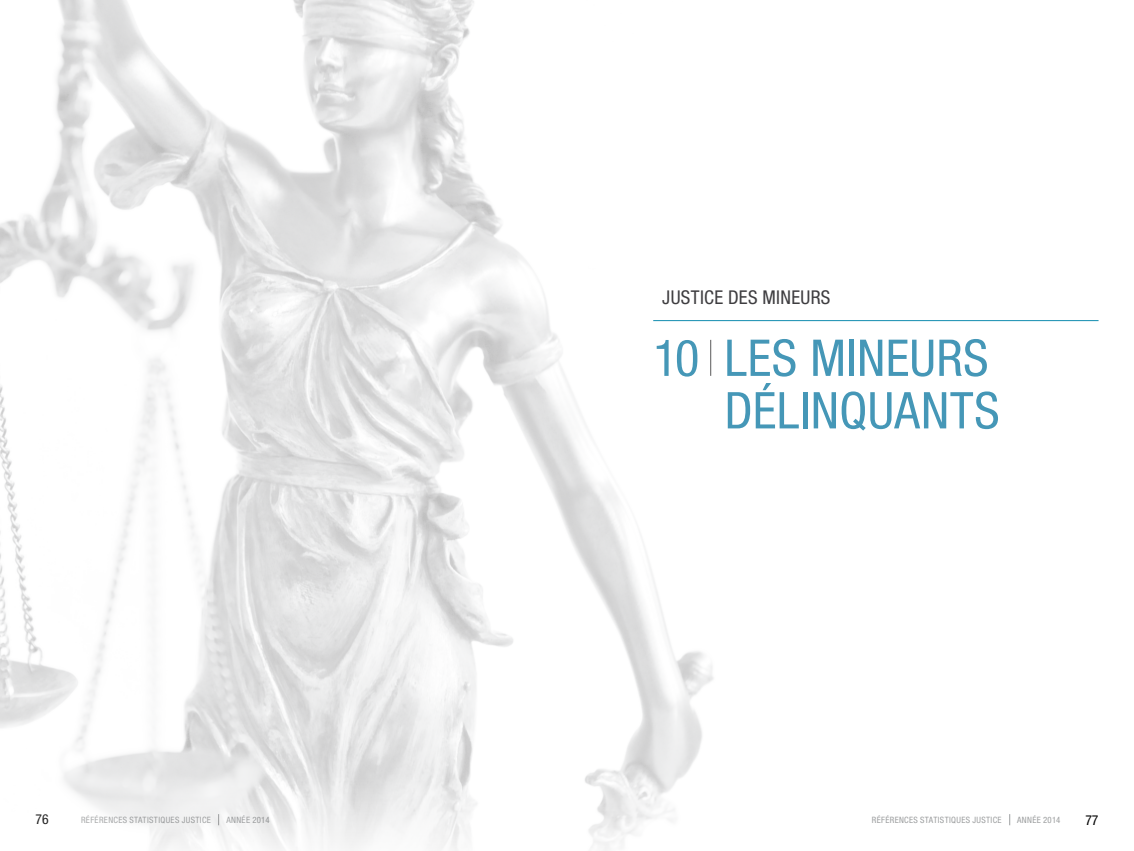
<style>
.page{position:relative;width:1134px;height:851px;background:#fff}
.page>*{position:absolute;margin:0;border:0;box-sizing:border-box;transform-origin:0 0}
.t1{font:condensed 50.75px "Helvetica Neue";letter-spacing:.005em;color:#4597b7}
.t2{font:condensed 19px "Helvetica Neue";letter-spacing:.015em;color:#3e3d40}
.t3{font:condensed 13.75px "Helvetica Neue";color:#000}
.t4{font:condensed 8.75px "Helvetica Neue";letter-spacing:.04em;color:#9c9e9f}
</style>
<div class="page">
<img style="left:0;top:0;width:725px;height:850px">
<hr style="left:653px;top:320px;width:445px;height:1px;background:#128daf">
<hr style="left:710px;top:340px;width:1px;height:36px;background:#58585a">
<h2 class="t2" style="left:662px;top:286px;width:18px">JUSTICE</h2>
<h2 class="t2" style="left:728px;top:286px;width:58px">DES MINEU</h2>
<h2 class="t2" style="left:811px;top:286px;width:20px">RS</h2>
<h1 class="t1" style="left:724px;top:328px;width:144px">LES MINEU</h1>
<h1 class="t1" style="left:936px;top:328px;width:50px">RS</h1>
<h1 class="t1" style="left:724px;top:381px;width:101px">DÉLINQUANTS</h1>
<h1 class="t1" style="left:653px;top:328px;width:48px">10</h1>
<h3 class="t3" style="left:35px;top:811px;width:15px">76</h3>
<p class="t4" style="left:81px;top:814px;width:131px">RÉFÉRENCES STATISTIQUES JUSTICE</p>
<p class="t4" style="left:226px;top:814px;width:6px">ANNÉE</p>
<p class="t4" style="left:252px;top:814px;width:19px">2014</p>
<p class="t4" style="left:872px;top:814px;width:131px">RÉFÉRENCES STATISTIQUES JUSTICE</p>
<p class="t4" style="left:1017px;top:814px;width:6px">ANNÉE</p>
<p class="t4" style="left:1043px;top:814px;width:19px">2014</p>
<h3 class="t3" style="left:1085px;top:811px;width:15px">77</h3>
</div>
